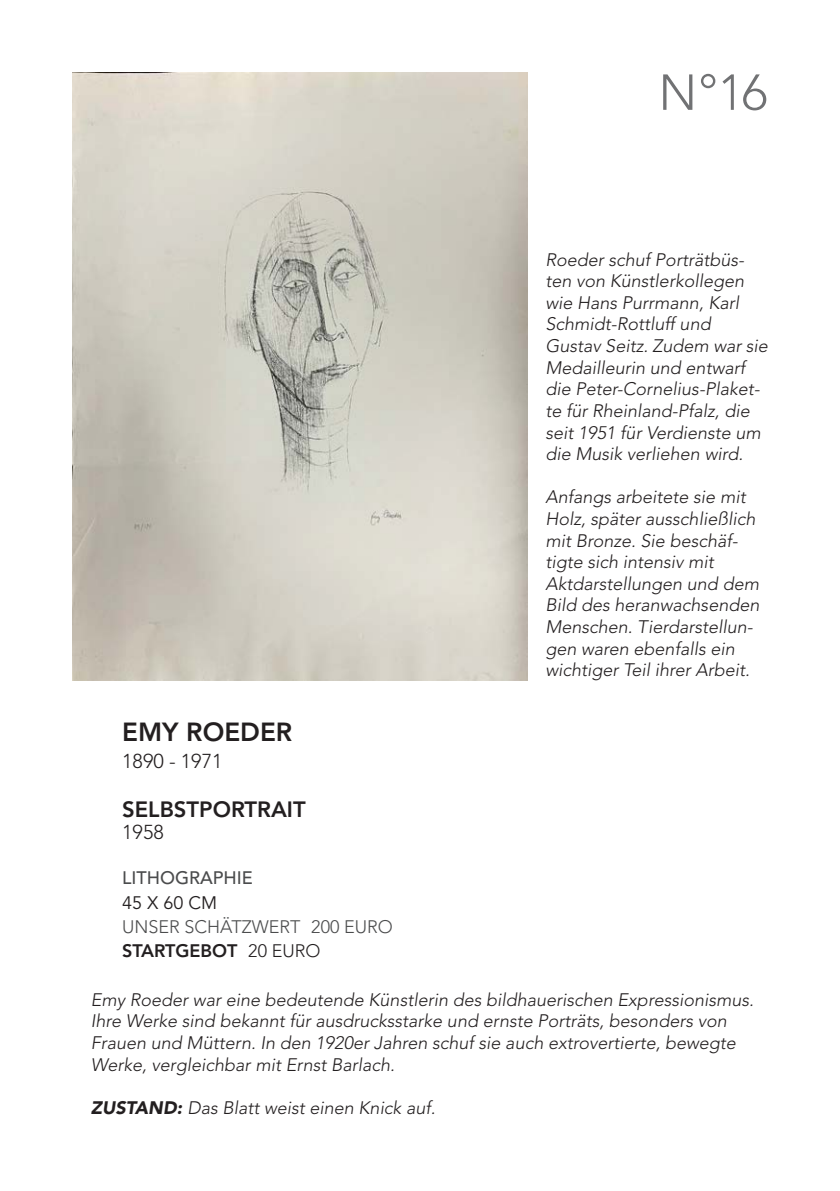
<style>
.page{position:relative;width:840px;height:1191px;background:#fff}
.page>*{position:absolute;margin:0;border:0;box-sizing:border-box;transform-origin:0 0}
.t1{font:300 50px "Avenir LT Pro";color:#717274}
.t2{font:800 26px "Avenir LT Pro";color:#231f20}
.t3{font:800 22px "Avenir LT Pro";color:#231f20}
.t4{font:300 20px "Avenir LT Pro";color:#231f20}
.t5{font:italic 300 18px/21.6px "Avenir LT Pro";color:#231f20}
.t6{font:300 18px "Avenir LT Pro";color:#4b4c4d}
.t7{font:800 18px "Avenir LT Pro";color:#231f20}
.t8{font:500 18px "Avenir LT Pro";color:#4b4c4d}
.t9{font:18px "Avenir LT Pro";color:#231f20}
.s1{font-weight:300}
.s2{font-weight:900}
</style>
<div class="page">
<img style="left:72px;top:72px;width:455px;height:608px">
<h1 class="t1" style="left:658px;top:63px;width:111px">N°16</h1>
<h2 class="t2" style="left:122px;top:716px;width:171px">EMY ROEDER</h2>
<p class="t4" style="left:122px;top:749px;width:102px">1890 - 1971</p>
<p class="t3" style="left:122px;top:796px;width:185px">SELBSTPORTRAIT</p>
<p class="t4" style="left:122px;top:820px;width:43px">1958</p>
<p class="t5" style="left:545px;top:249px;width:224px">Roeder schuf Porträtbüs&shy;ten von Künstlerkollegen wie Hans Purrmann, Karl<br>Schmidt-Rottluff und<br>Gustav Seitz. Zudem war sie<br>Medailleurin und entwarf die Peter-Cornelius-Plaket&shy;te für Rheinland-Pfalz, die seit 1951 für Verdienste um die Musik verliehen wird.</p>
<p class="t5" style="left:545px;top:486px;width:215px">Anfangs arbeitete sie mit<br>Holz, später ausschließlich mit Bronze. Sie beschäf&shy;tigte sich intensiv mit<br>Aktdarstellungen und dem<br>Bild des heranwachsenden<br>Menschen. Tierdarstellun&shy;gen waren ebenfalls ein wichtiger Teil ihrer Arbeit.</p>
<p class="t8" style="left:122px;top:867px;width:132px">LITHOGRAPHIE</p>
<p class="t9" style="left:122px;top:892px;width:97px">45 X 60 CM</p>
<p class="t7" style="left:122px;top:940px;width:200px">STARTGEBOT <span class="s1">20 EURO</span></p>
<p class="t5" style="left:91px;top:989px;width:664px">Emy Roeder war eine bedeutende Künstlerin des bildhauerischen Expressionismus.<br>Ihre Werke sind bekannt für ausdrucksstarke und ernste Porträts, besonders von Frauen und Müttern. In den 1920er Jahren schuf sie auch extrovertierte, bewegte Werke, vergleichbar mit Ernst Barlach.</p>
<p class="t5" style="left:91px;top:1097px;width:346px"><span class="s2">ZUSTAND:</span> Das Blatt weist einen Knick auf.</p>
<p class="t6" style="left:122px;top:916px;width:272px">UNSER SCHÄTZWERT 200 EURO</p>
</div>
